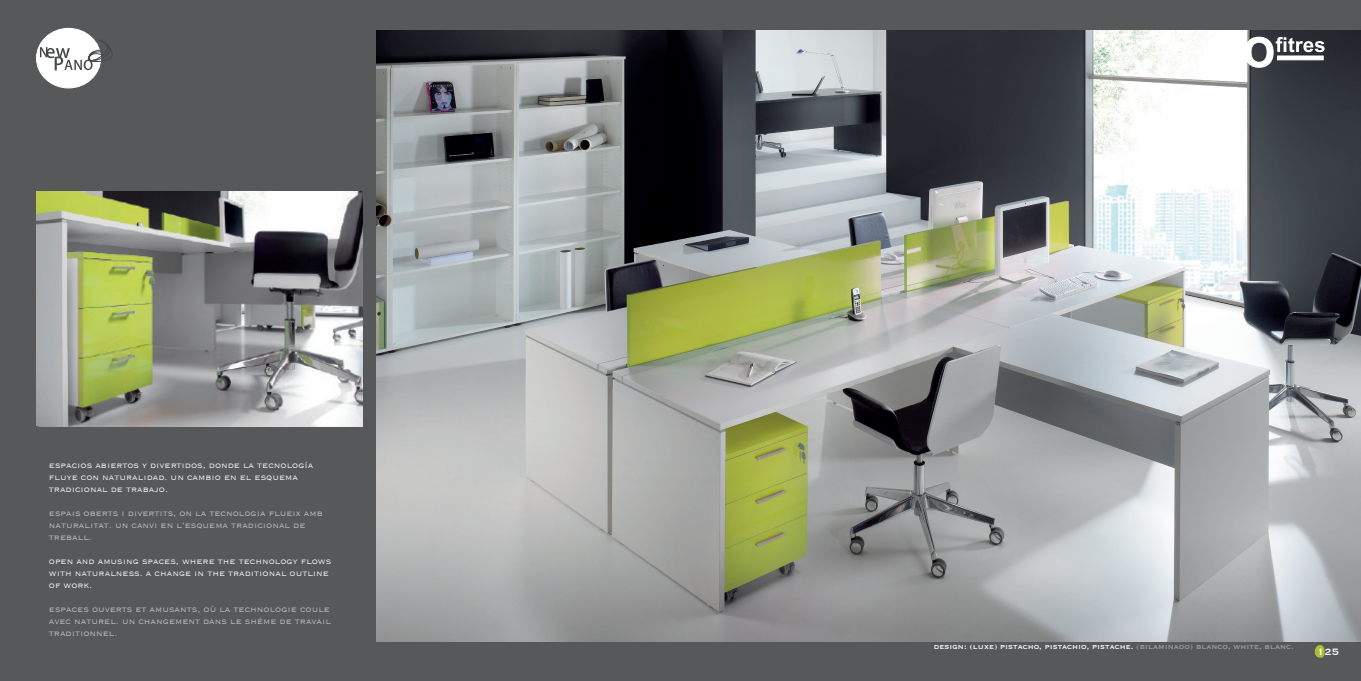
<style>
.page{position:relative;width:1361px;height:681px;background:#fff}
.page>*{position:absolute;margin:0;border:0;box-sizing:border-box;transform-origin:0 0}
.t1{font:12px "Copperplate";color:#fcfcfc}
.t2{font:300 10px/12px "Copperplate";color:#fff}
.t3{font:300 10px/12px "Copperplate";color:#c2c3c6}
.t4{font:9px "Copperplate";color:#fff}
.s1{color:#9e9fa3}
</style>
<div class="page">
<div style="left:0;top:0;width:1361px;height:680px;background:#57585a"></div>
<img style="left:376px;top:30px;width:985px;height:611px">
<img style="left:36px;top:192px;width:327px;height:234px">
<svg style="left:1314px;top:644px;width:11px;height:14px"></svg>
<div style="left:36px;top:28px;width:65px;height:60px;background:#fff;border-radius:50%"></div>
<div style="left:36px;top:28px;width:65px;height:60px;border:1px solid #fff;border-radius:50%"></div>
<svg style="left:40px;top:39px;width:88px;height:31px"></svg>
<svg style="left:1244px;top:36px;width:80px;height:32px"></svg>
<svg style="left:1277px;top:55px;width:46px;height:5px"></svg>
<p class="t2" style="left:49px;top:458px;width:266px">espacios abiertos y divertidos, donde la tecnología fluye con naturalidad. un cambio en el esquema tradicional de trabajo.</p>
<p class="t3" style="left:49px;top:506px;width:275px">espais oberts i divertits, on la tecnologia flueix amb naturalitat. un canvi en l’esquema tradicional de treball.</p>
<p class="t2" style="left:49px;top:554px;width:284px">open and amusing spaces, where the technology flows with naturalness. a change in the traditional outline of work.</p>
<p class="t3" style="left:49px;top:602px;width:284px;text-align:justify">espaces ouverts et amusants, où la technologie coule avec naturel. un changement dans le shéme de travail traditionnel.</p>
<p class="t4" style="left:934px;top:641px;width:361px">design: (luxe) pistacho, pistachio, pistache. <span class="s1">(bilaminado) blanco, white, blanc.</span></p>
<p class="t1" style="left:1317px;top:644px;width:23px">125</p>
</div>
